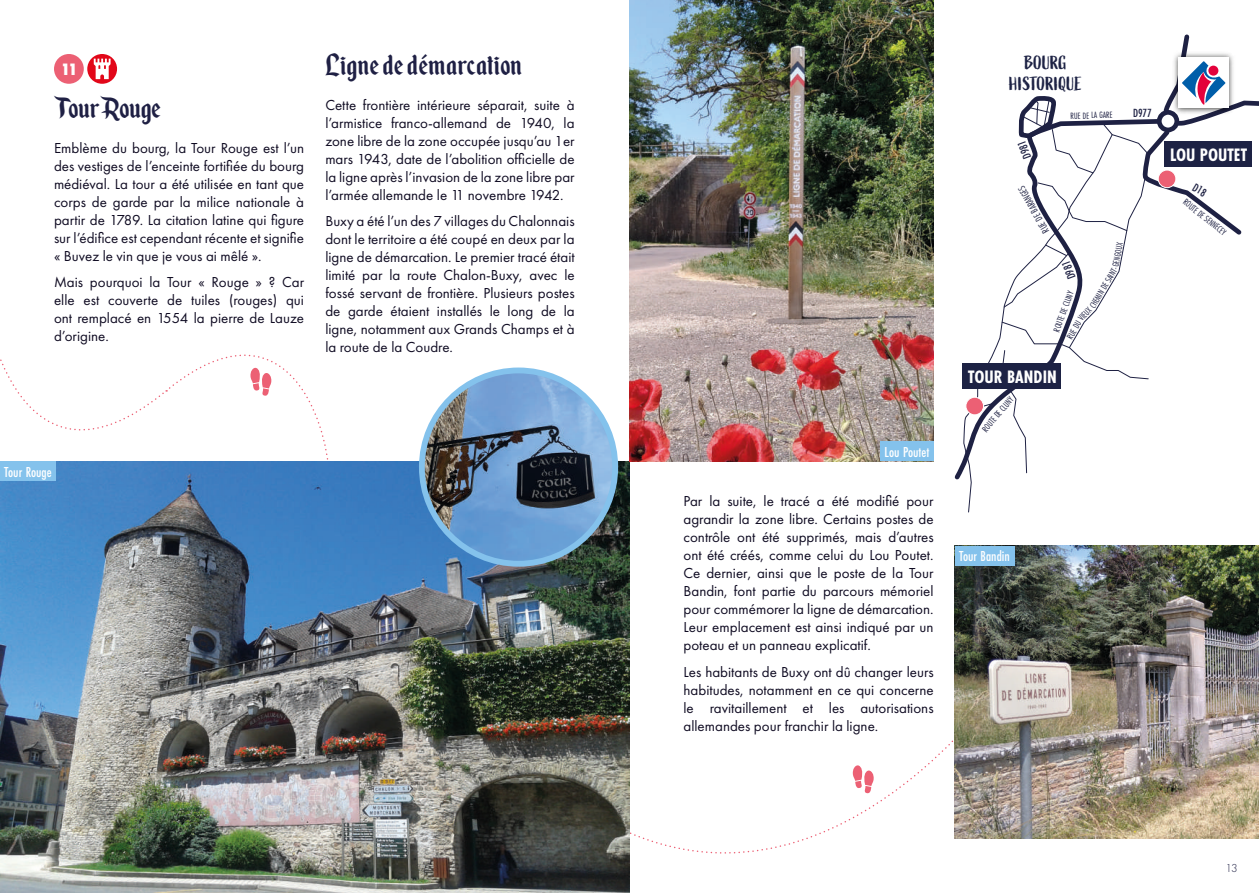
<style>
.page{position:relative;width:1259px;height:893px;background:#fff}
.page>*{position:absolute;margin:0;border:0;box-sizing:border-box;transform-origin:0 0}
.t1{font:34.5px "Enchanted Land";letter-spacing:.01em;color:#1f2044}
.t2{font:34.5px "Enchanted Land";letter-spacing:-.02em;color:#1f2044}
.t3{font:19.05px/21.5px "Active";letter-spacing:-.005em;color:#1d2244;text-align:center}
.t4{font:700 18.75px "Futura PT Cond";color:#fff}
.t5{font:800 condensed 15.15px "Futura";color:#fff}
.t6{font:15px/18px "Futura PT";color:#0f0b22;text-align:justify}
.t7{font:500 15px "Futura PT Cond";color:#fff}
.t8{font:500 12.3px "Futura PT Cond";color:#1e2143}
.t9{font:300 12px "Futura PT";color:#1f2044}
.t10{font:10.35px "Futura PT Cond";color:#1e2143}
.t11{font:9.45px "Futura PT Cond";color:#1e2143}
</style>
<div class="page">
<svg style="left:0;top:354px;width:329px;height:106px"></svg>
<svg style="left:629px;top:679px;width:326px;height:214px"></svg>
<div style="left:54px;top:54px;width:30px;height:30px;background:#ec6074;border-radius:50%"></div>
<svg style="left:87px;top:54px;width:30px;height:30px"></svg>
<svg style="left:94px;top:59px;width:17px;height:20px"></svg>
<img style="left:0;top:461px;width:629px;height:432px">
<div style="left:0;top:461px;width:56px;height:20px;background:#84c2ec"></div>
<img style="left:955px;top:546px;width:304px;height:293px">
<img style="left:422px;top:370px;width:193px;height:194px;border-radius:97px">
<div style="left:419px;top:367px;width:199px;height:200px;border:6px solid #84c2ec;border-radius:50%"></div>
<svg style="left:852px;top:764px;width:22px;height:30px"></svg>
<div style="left:962px;top:363px;width:99px;height:26px;background:#1d2244"></div>
<div style="left:1164px;top:141px;width:87px;height:26px;background:#1d2244"></div>
<img style="left:629px;top:0;width:304px;height:461px">
<div style="left:880px;top:441px;width:53px;height:20px;background:#84c2ec"></div>
<div style="left:955px;top:546px;width:59px;height:20px;background:#84c2ec"></div>
<svg style="left:964px;top:34px;width:281px;height:478px"></svg>
<p class="t5" style="left:61px;top:59px;width:18px">11</p>
<h1 class="t2" style="left:54px;top:88px;width:109px">Tour Rouge</h1>
<p class="t6" style="left:54px;top:138px;width:252px">Emblème du bourg, la Tour Rouge est l’un des vestiges de l’enceinte fortifiée du bourg médiéval. La tour a été utilisée en tant que corps de garde par la milice nationale à partir de 1789. La citation latine qui figure sur l’édifice est cependant récente et signifie « Buvez le vin que je vous ai mêlé ».</p>
<p class="t6" style="left:54px;top:273px;width:252px">Mais pourquoi la Tour « Rouge » ? Car elle est couverte de tuiles (rouges) qui ont remplacé en 1554 la pierre de Lauze d’origine.</p>
<h1 class="t1" style="left:325px;top:45px;width:198px">Ligne de démarcation</h1>
<p class="t6" style="left:325px;top:95px;width:251px">Cette frontière intérieure séparait, suite à l’armistice franco-allemand de 1940, la zone libre de la zone occupée jusqu’au 1er mars 1943, date de l’abolition officielle de la ligne après l’invasion de la zone libre par l’armée allemande le 11 novembre 1942.</p>
<p class="t6" style="left:325px;top:212px;width:251px">Buxy a été l’un des 7 villages du Chalonnais dont le territoire a été coupé en deux par la ligne de démarcation. Le premier tracé était limité par la route Chalon-Buxy, avec le fossé servant de frontière. Plusieurs postes de garde étaient installés le long de la ligne, notamment aux Grands Champs et à la route de la Coudre.</p>
<p class="t7" style="left:4px;top:463px;width:49px">Tour Rouge</p>
<p class="t7" style="left:884px;top:443px;width:46px">Lou Poutet</p>
<p class="t6" style="left:683px;top:492px;width:252px">Par la suite, le tracé a été modifié pour agrandir la zone libre. Certains postes de contrôle ont été supprimés, mais d’autres ont été créés, comme celui du Lou Poutet.<br>Ce dernier, ainsi que le poste de la Tour Bandin, font partie du parcours mémoriel pour commémorer la ligne de démarcation.<br>Leur emplacement est ainsi indiqué par un poteau et un panneau explicatif.</p>
<p class="t6" style="left:683px;top:662px;width:252px">Les habitants de Buxy ont dû changer leurs habitudes, notamment en ce qui concerne le ravitaillement et les autorisations allemandes pour franchir la ligne.</p>
<p class="t3" style="left:1009px;top:52px;width:74px">BOURG<br>HISTORIQUE</p>
<p class="t8" style="left:1020px;top:161px;width:20px;rotate:-110deg">D981</p>
<p class="t10" style="left:1041px;top:235px;width:53px;rotate:-119deg">RUE DE BARANGES</p>
<p class="t11" style="left:1070px;top:110px;width:43px;rotate:-2deg">RUE DE LA GARE</p>
<p class="t8" style="left:1133px;top:106px;width:20px">D977</p>
<p class="t11" style="left:1109px;top:268px;width:28px;rotate:-79deg">-GENGOUX</p>
<p class="t8" style="left:1065px;top:281px;width:20px;rotate:-110deg">D981</p>
<p class="t11" style="left:1088px;top:302px;width:43px;rotate:-59deg">HEMIN DE SAINT</p>
<p class="t11" style="left:1051px;top:330px;width:44px;rotate:-70deg">ROUTE DE CLUNY</p>
<p class="t11" style="left:1078px;top:313px;width:13px;rotate:-46deg">IEUX</p>
<p class="t11" style="left:1064px;top:336px;width:21px;rotate:-60deg">RUE DU</p>
<p class="t4" style="left:968px;top:365px;width:90px">TOUR BANDIN</p>
<p class="t11" style="left:980px;top:427px;width:44px;rotate:-50deg">ROUTE DE CLUNY</p>
<p class="t4" style="left:1170px;top:144px;width:79px">LOU POUTET</p>
<p class="t11" style="left:1187px;top:196px;width:54px;rotate:38deg">ROUTE DE SENNECEY</p>
<p class="t7" style="left:959px;top:548px;width:52px">Tour Bandin</p>
<p class="t9" style="left:1225px;top:861px;width:14px">13</p>
</div>
